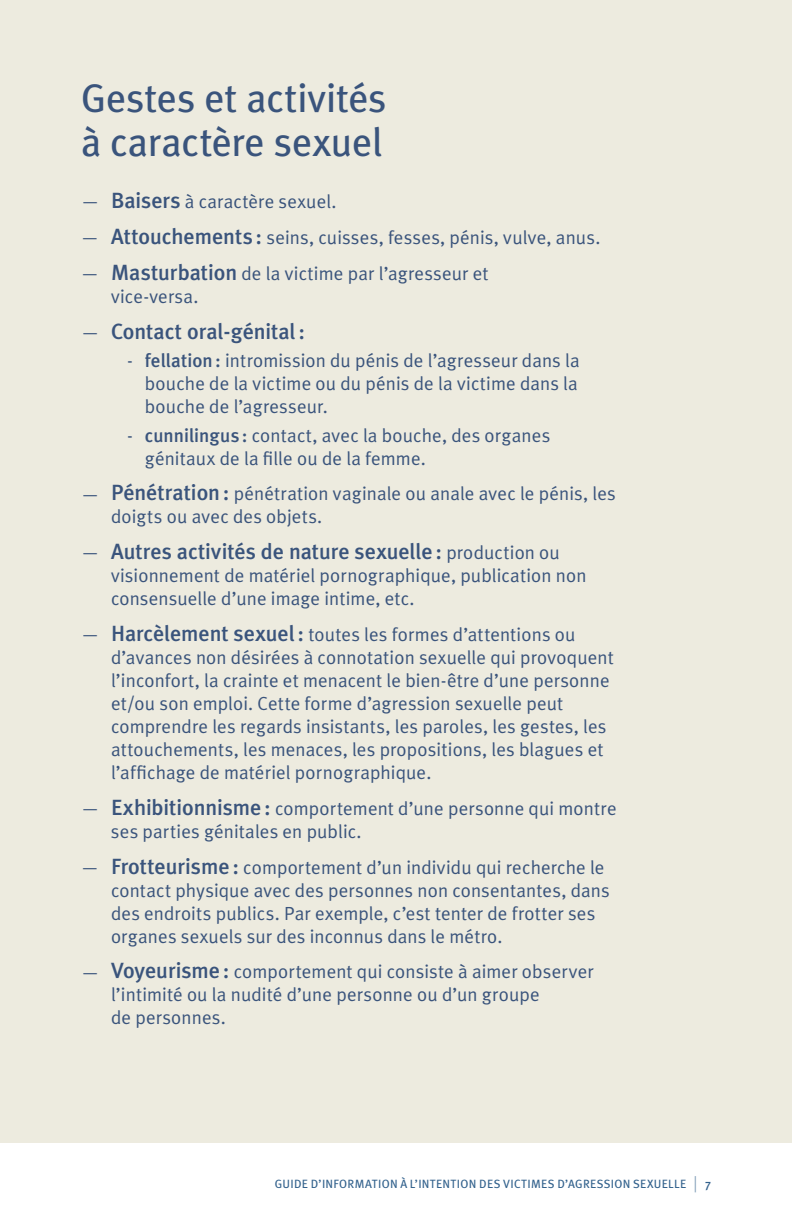
<style>
.page{position:relative;width:792px;height:1224px;background:#fff}
.page>*{position:absolute;margin:0;border:0;box-sizing:border-box;transform-origin:0 0}
.t1{font:40px/44px "Meta Plus";letter-spacing:-.005em;color:#3a547c}
.t2{font:500 22px "Meta Plus";letter-spacing:-.005em;color:#3a547c}
.t3{font:19px/23px "Meta Plus Normal";letter-spacing:.005em;color:#3a547c}
.t4{font:12px "Meta Plus";letter-spacing:.025em;color:#33628d}
.s1{font-family:"Meta Plus";font-weight:500;font-size:22px}
.s2{font-family:"Meta Plus Normal";font-weight:400;font-size:19px}
.s3{font-family:"Meta Plus";font-weight:500}
.s4{font-size:21px;color:#809db8}
.s5{font-weight:500}
</style>
<div class="page">
<div style="left:0;top:0;width:792px;height:1143px;background:#edebdf"></div>
<h1 class="t1" style="left:81px;top:76px;width:307px">Gestes et activités à caractère sexuel</h1>
<p class="t3" style="left:81px;top:190px;width:257px">— <span class="s1">Baisers</span> à caractère sexuel.</p>
<p class="t3" style="left:81px;top:226px;width:521px">— <span class="s1">Attouchements :</span> seins, cuisses, fesses, pénis, vulve, anus.</p>
<p class="t3" style="left:111px;top:262px;width:379px;text-indent:-30px">— <span class="s1">Masturbation</span> de la victime par l’agresseur et vice-versa.</p>
<p class="t2" style="left:81px;top:319px;width:226px"><span class="s2">—</span> Contact oral-génital:</p>
<p class="t3" style="left:145px;top:349px;width:436px;text-align:justify;text-indent:-18px">- <span class="s3">fellation:</span> intromission du pénis de l’agresseur dans la bouche de la victime ou du pénis de la victime dans la bouche de l’agresseur.</p>
<p class="t3" style="left:145px;top:423px;width:407px;text-indent:-18px">- <span class="s3">cunnilingus :</span> contact, avec la bouche, des organes génitaux de la fille ou de la femme.</p>
<p class="t3" style="left:111px;top:482px;width:506px;text-indent:-30px">— <span class="s1">Pénétration:</span> pénétration vaginale ou anale avec le pénis, les doigts ou avec des objets.</p>
<p class="t2" style="left:81px;top:539px;width:481px"><span class="s2">—</span> Autres activités de nature sexuelle: <span class="s2">production ou</span></p>
<p class="t3" style="left:111px;top:564px;width:477px">visionnement de matériel pornographique, publication non consensuelle d’une image intime, etc.</p>
<p class="t3" style="left:111px;top:623px;width:504px;text-indent:-30px">— <span class="s1">Harcèlement sexuel:</span> toutes les formes d’attentions ou d’avances non désirées à connotation sexuelle qui provoquent l’inconfort, la crainte et menacent le bien-être d’une personne et/ou son emploi. Cette forme d’agression sexuelle peut comprendre les regards insistants, les paroles, les gestes, les attouchements, les menaces, les propositions, les blagues et l’affichage de matériel pornographique.</p>
<p class="t3" style="left:111px;top:797px;width:507px;text-indent:-30px">— <span class="s1">Exhibitionnisme:</span> comportement d’une personne qui montre ses parties génitales en public.</p>
<p class="t3" style="left:111px;top:855px;width:500px;text-indent:-30px">— <span class="s1">Frotteurisme:</span> comportement d’un individu qui recherche le contact physique avec des personnes non consentantes, dans des endroits publics. Par exemple, c’est tenter de frotter ses organes sexuels sur des inconnus dans le métro.</p>
<p class="t3" style="left:111px;top:960px;width:484px;text-indent:-30px">— <span class="s1">Voyeurisme:</span> comportement qui consiste à aimer observer l’intimité ou la nudité d’une personne ou d’un groupe<br>de personnes.</p>
<p class="t4" style="left:275px;top:1177px;width:438px">GUIDE D’INFORMATION À L’INTENTION DES VICTIMES D’AGRESSION SEXUELLE <span class="s4">|</span> <span class="s5">7</span></p>
</div>
